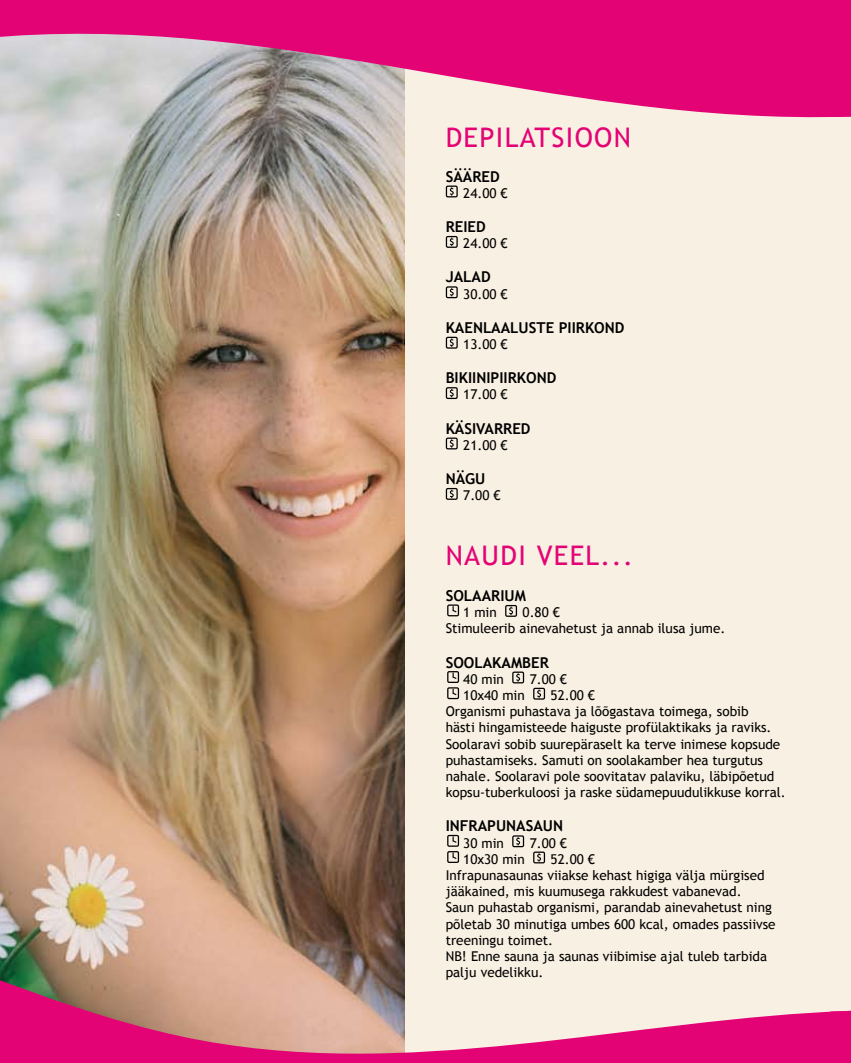
<style>
.page{position:relative;width:851px;height:1063px;background:#fff}
.page>*{position:absolute;margin:0;border:0;box-sizing:border-box;transform-origin:0 0}
.t1{font:27px "Trebuchet MS";letter-spacing:.05em;color:#e40375}
.t2{font:700 15px "Trebuchet MS";color:#000}
.t3{font:13.5px/16.2px "Trebuchet MS";color:#000}
</style>
<div class="page">
<div style="left:0;top:0;width:850px;height:1063px;background:#f8f0e2"></div>
<img style="left:0;top:154px;width:404px;height:819px">
<svg style="left:0;top:973px;width:830px;height:90px"></svg>
<svg style="left:0;top:0;width:830px;height:154px"></svg>
<svg style="left:830px;top:1010px;width:20px;height:53px"></svg>
<div style="left:830px;top:0;width:20px;height:117px;background:#e40375"></div>
<svg style="left:446px;top:186px;width:11px;height:11px"></svg>
<svg style="left:446px;top:236px;width:11px;height:12px"></svg>
<svg style="left:446px;top:286px;width:11px;height:12px"></svg>
<svg style="left:446px;top:337px;width:11px;height:12px"></svg>
<svg style="left:446px;top:387px;width:11px;height:12px"></svg>
<svg style="left:446px;top:438px;width:11px;height:11px"></svg>
<svg style="left:446px;top:488px;width:11px;height:12px"></svg>
<svg style="left:447px;top:604px;width:12px;height:12px"></svg>
<svg style="left:505px;top:605px;width:12px;height:12px"></svg>
<svg style="left:512px;top:672px;width:12px;height:11px"></svg>
<svg style="left:447px;top:671px;width:12px;height:28px"></svg>
<svg style="left:533px;top:688px;width:12px;height:12px"></svg>
<svg style="left:512px;top:835px;width:12px;height:12px"></svg>
<svg style="left:447px;top:835px;width:12px;height:28px"></svg>
<svg style="left:533px;top:852px;width:12px;height:11px"></svg>
<h1 class="t1" style="left:445px;top:122px;width:106px">Depi latsioon</h1>
<p class="t2" style="left:445px;top:167px;width:55px">SÄÄRE D</p>
<p class="t3" style="left:463px;top:185px;width:46px">24.00 €</p>
<p class="t2" style="left:445px;top:217px;width:40px">REIED</p>
<p class="t3" style="left:463px;top:236px;width:46px">24.00 €</p>
<p class="t2" style="left:445px;top:268px;width:46px">JALAD</p>
<p class="t3" style="left:463px;top:286px;width:46px">30.00 €</p>
<p class="t2" style="left:445px;top:318px;width:160px">KAENLAALUSTE PIIRKOND</p>
<p class="t3" style="left:463px;top:336px;width:46px">13.00 €</p>
<p class="t2" style="left:445px;top:369px;width:49px">BIKIINIPIIRK</p>
<p class="t2" style="left:526px;top:369px;width:32px">OND</p>
<p class="t3" style="left:463px;top:387px;width:46px">17.00 €</p>
<p class="t2" style="left:445px;top:419px;width:85px">KÄSIVARRED</p>
<p class="t3" style="left:463px;top:437px;width:46px">21.00 €</p>
<p class="t2" style="left:445px;top:469px;width:11px">NÄG</p>
<p class="t2" style="left:475px;top:469px;width:12px">U</p>
<p class="t3" style="left:463px;top:488px;width:39px">7.00 €</p>
<h1 class="t1" style="left:445px;top:540px;width:189px">Naudi veel...</h1>
<p class="t2" style="left:445px;top:586px;width:28px">SOLAARIU</p>
<p class="t2" style="left:514px;top:586px;width:13px">M</p>
<p class="t3" style="left:463px;top:605px;width:35px">1 min</p>
<p class="t3" style="left:445px;top:605px;width:281px;text-indent:77px">0.80 €<br>Stimuleerib ainevahetust ja annab ilusa jume.</p>
<p class="t2" style="left:445px;top:653px;width:39px">SOOLAKA</p>
<p class="t2" style="left:511px;top:653px;width:21px">MBER</p>
<p class="t3" style="left:463px;top:671px;width:42px">40 min</p>
<p class="t3" style="left:529px;top:671px;width:39px">7.00 €</p>
<p class="t3" style="left:463px;top:687px;width:63px">10x40 min</p>
<p class="t3" style="left:445px;top:687px;width:341px;text-indent:105px">52.00 €<br>Organismi puhastava ja lõõgastava toimega, sobib<br>hästi hingamisteede haiguste profülaktikaks ja raviks.<br>Soolaravi sobib suurepäraselt ka terve inimese kopsude puhastamiseks. Samuti on soolakamber hea turgutus nahale. Soolaravi pole soovitatav palaviku, läbipõetud kopsu-tuberkuloosi ja raske südamepuudulikkuse korral.</p>
<p class="t2" style="left:445px;top:817px;width:25px">INFRAPU</p>
<p class="t2" style="left:506px;top:817px;width:20px">NASAU</p>
<p class="t2" style="left:553px;top:817px;width:12px">N</p>
<p class="t3" style="left:463px;top:835px;width:42px">30 min</p>
<p class="t3" style="left:529px;top:835px;width:39px">7.00 €</p>
<p class="t3" style="left:463px;top:851px;width:63px">10x30 min</p>
<p class="t3" style="left:445px;top:851px;width:331px;text-indent:105px">52.00 €<br>Infrapunasaunas viiakse kehast higiga välja mürgised jääkained, mis kuumusega rakkudest vabanevad.<br>Saun puhastab organismi, parandab ainevahetust ning põletab 30 minutiga umbes 600 kcal, omades passiivse treeningu toimet.<br>NB! Enne sauna ja saunas viibimise ajal tuleb tarbida palju vedelikku.</p>
</div>
